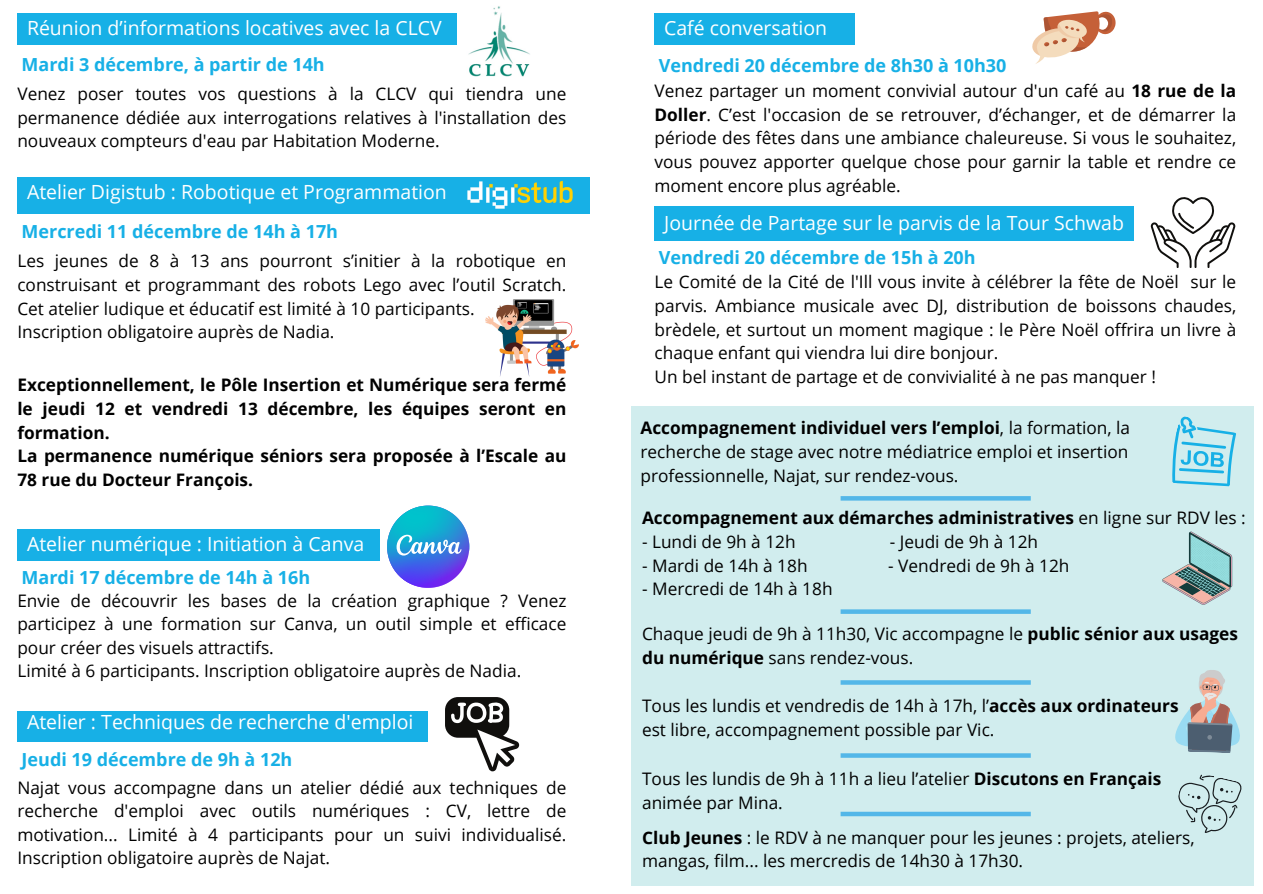
<style>
.page{position:relative;width:1263px;height:894px;background:#fff}
.page>*{position:absolute;margin:0;border:0;box-sizing:border-box;transform-origin:0 0}
.t1{font:19.5px "Open Sans";color:#fff}
.t2{font:700 18px "Open Sans";color:#17b0e6}
.t3{font:17.25px/23.7px "Open Sans";color:#000;text-align:justify}
.t4{font:700 17.25px/23.7px "Open Sans";color:#000}
.s1{font-weight:700}
.s2{font-weight:400}
</style>
<div class="page">
<div style="left:631px;top:406px;width:623px;height:479px;background:#d1edee"></div>
<div style="left:17px;top:529px;width:363px;height:32px;background:#17b0e6"></div>
<div style="left:17px;top:710px;width:411px;height:30px;background:#17b0e6"></div>
<svg style="left:1162px;top:531px;width:70px;height:73px"></svg>
<svg style="left:1172px;top:416px;width:64px;height:71px"></svg>
<svg style="left:1175px;top:670px;width:65px;height:83px"></svg>
<div style="left:654px;top:13px;width:201px;height:32px;background:#17b0e6"></div>
<div style="left:654px;top:207px;width:480px;height:34px;background:#17b0e6"></div>
<svg style="left:841px;top:609px;width:190px;height:4px"></svg>
<svg style="left:841px;top:680px;width:190px;height:4px"></svg>
<svg style="left:841px;top:496px;width:190px;height:4px"></svg>
<svg style="left:841px;top:753px;width:190px;height:4px"></svg>
<div style="left:841px;top:811px;width:190px;height:5px;background:#53b7e8"></div>
<svg style="left:1178px;top:774px;width:64px;height:59px"></svg>
<div style="left:17px;top:13px;width:439px;height:32px;background:#17b0e6"></div>
<img style="left:468px;top:6px;width:62px;height:71px">
<img style="left:486px;top:299px;width:92px;height:77px">
<svg style="left:387px;top:505px;width:82px;height:82px"></svg>
<svg style="left:445px;top:697px;width:74px;height:74px"></svg>
<svg style="left:1032px;top:11px;width:84px;height:53px"></svg>
<svg style="left:1150px;top:197px;width:86px;height:71px"></svg>
<div style="left:17px;top:177px;width:573px;height:36px;background:#17b0e6"></div>
<img style="left:467px;top:180px;width:106px;height:29px">
<h2 class="t1" style="left:27px;top:14px;width:416px">Réunion d’informations locatives avec la CLCV</h2>
<h1 class="t2" style="left:22px;top:51px;width:305px">Mardi 3 décembre, à partir de 14h</h1>
<h2 class="t3" style="left:17px;top:82px;width:551px">Venez poser toutes vos questions à la CLCV qui tiendra une permanence dédiée aux interrogations relatives à l'installation des nouveaux compteurs d'eau par Habitation Moderne.</h2>
<p class="t1" style="left:27px;top:178px;width:421px">Atelier Digistub : Robotique et Programmation</p>
<p class="t2" style="left:22px;top:219px;width:318px">Mercredi 11 décembre de 14h à 17h</p>
<p class="t3" style="left:17px;top:249px;width:550px">Les jeunes de 8 à 13 ans pourront s’initier à la robotique en construisant et programmant des robots Lego avec l’outil Scratch.<br>Cet atelier ludique et éducatif est limité à 10 participants.</p>
<p class="t3" style="left:17px;top:319px;width:319px">Inscription obligatoire auprès de Nadia.</p>
<p class="t4" style="left:17px;top:373px;width:550px">Exceptionnellement, le Pôle Insertion et Numérique sera fermé le jeudi 12 et vendredi 13 décembre, les équipes seront en formation.<br>La permanence numérique séniors sera proposée à l’Escale au 78 rue du Docteur François.</p>
<p class="t1" style="left:27px;top:530px;width:339px">Atelier numérique : Initiation à Canva</p>
<p class="t2" style="left:22px;top:564px;width:290px">Mardi 17 décembre de 14h à 16h</p>
<h2 class="t3" style="left:17px;top:587px;width:550px">Envie de découvrir les bases de la création graphique ? Venez participez à une formation sur Canva, un outil simple et efficace pour créer des visuels attractifs.</h2>
<h1 class="t3" style="left:17px;top:658px;width:505px">Limité à 6 participants. Inscription obligatoire auprès de Nadia.</h1>
<h2 class="t1" style="left:27px;top:708px;width:388px">Atelier : Techniques de recherche d'emploi</h2>
<h2 class="t2" style="left:22px;top:746px;width:272px">Jeudi 19 décembre de 9h à 12h</h2>
<p class="t3" style="left:17px;top:774px;width:550px">Najat vous accompagne dans un atelier dédié aux techniques de recherche d'emploi avec outils numériques : CV, lettre de motivation... Limité à 4 participants pour un suivi individualisé.<br>Inscription obligatoire auprès de Najat.</p>
<p class="t1" style="left:664px;top:15px;width:165px">Café conversation</p>
<p class="t2" style="left:659px;top:53px;width:349px">Vendredi 20 décembre de 8h30 à 10h30</p>
<h1 class="t3" style="left:654px;top:78px;width:583px">Venez partager un moment convivial autour d'un café au <span class="s1">18 rue de la Doller</span>. C’est l'occasion de se retrouver, d’échanger, et de démarrer la période des fêtes dans une ambiance chaleureuse. Si vous le souhaitez, vous pouvez apporter quelque chose pour garnir la table et rendre ce moment encore plus agréable.</h1>
<p class="t1" style="left:664px;top:209px;width:461px">Journée de Partage sur le parvis de la Tour Schwab</p>
<p class="t2" style="left:659px;top:244px;width:318px">Vendredi 20 décembre de 15h à 20h</p>
<p class="t3" style="left:654px;top:270px;width:583px">Le Comité de la Cité de l'Ill vous invite à célébrer la fête de Noël sur le parvis. Ambiance musicale avec DJ, distribution de boissons chaudes, brèdele, et surtout un moment magique : le Père Noël offrira un livre à chaque enfant qui viendra lui dire bonjour.</p>
<p class="t3" style="left:654px;top:364px;width:503px">Un bel instant de partage et de convivialité à ne pas manquer !</p>
<h1 class="t3" style="left:640px;top:415px;width:491px"><span class="s1">Accompagnement individuel vers l’emploi</span>, la formation, la recherche de stage avec notre médiatrice emploi et insertion professionnelle, Najat, sur rendez-vous.</h1>
<h1 class="t4" style="left:642px;top:505px;width:605px">Accompagnement aux démarches administratives <span class="s2">en ligne sur RDV les :</span></h1>
<p class="t3" style="left:642px;top:529px;width:155px">- Lundi de 9h à 12h</p>
<p class="t3" style="left:890px;top:529px;width:150px">- Jeudi de 9h à 12h</p>
<p class="t3" style="left:642px;top:553px;width:167px">- Mardi de 14h à 18h</p>
<p class="t3" style="left:888px;top:553px;width:183px">- Vendredi de 9h à 12h</p>
<h2 class="t3" style="left:642px;top:576px;width:192px">- Mercredi de 14h à 18h</h2>
<p class="t3" style="left:642px;top:621px;width:597px">Chaque jeudi de 9h à 11h30, Vic accompagne le <span class="s1">public sénior aux usages du numérique</span> sans rendez-vous.</p>
<p class="t3" style="left:642px;top:693px;width:538px">Tous les lundis et vendredis de 14h à 17h, l’<span class="s1">accès aux ordinateurs</span></p>
<p class="t3" style="left:642px;top:717px;width:354px">est libre, accompagnement possible par Vic.</p>
<h3 class="t3" style="left:642px;top:766px;width:521px">Tous les lundis de 9h à 11h a lieu l’atelier <span class="s1">Discutons en Français </span>animée par Mina.</h3>
<p class="t3" style="left:642px;top:825px;width:554px"><span class="s1">Club Jeunes</span> : le RDV à ne manquer pour les jeunes : projets, ateliers, mangas, film... les mercredis de 14h30 à 17h30.</p>
</div>
